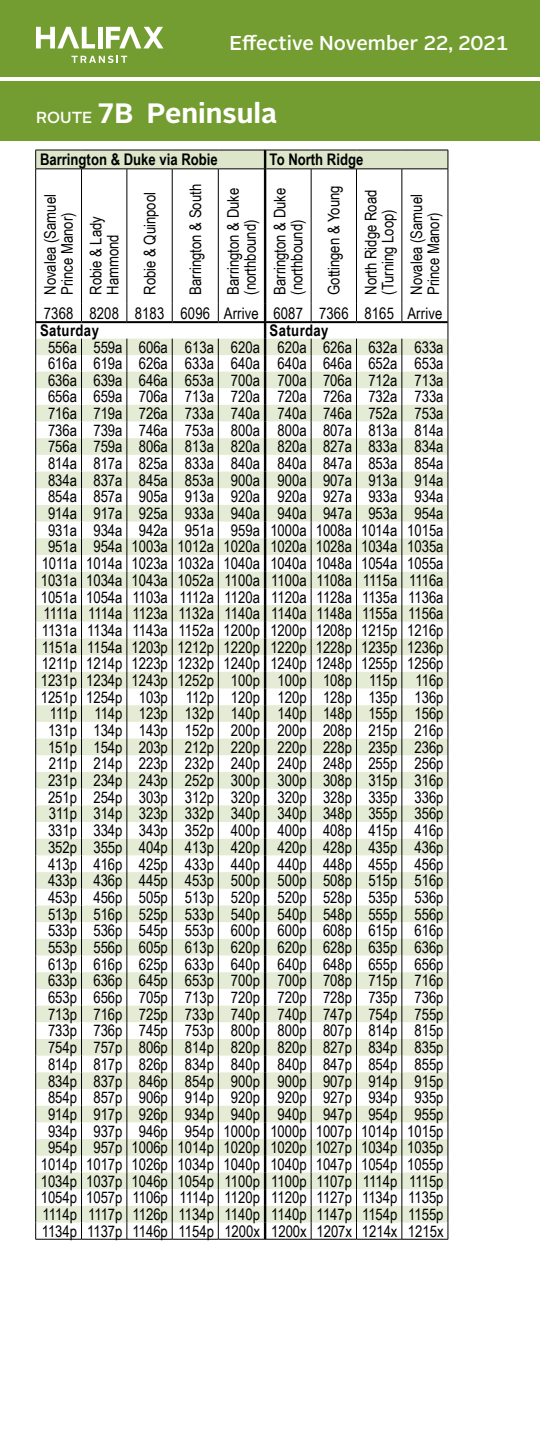
<style>
.page{position:relative;width:540px;height:1440px;background:#fff}
.page>*{position:absolute;margin:0;border:0;box-sizing:border-box;transform-origin:0 0}
.t1{font:700 28px "Alright Sans";color:#fff}
.t2{font:500 20px "Alright Sans";letter-spacing:.005em;color:#fff}
.t3{font:16px/16.6px "Arial Narrow";color:#000}
.t4{font:700 16px "Arial Narrow";color:#000}
.t5{font:700 16px "Arial Narrow";letter-spacing:.025em;color:#000}
.s1{font-weight:500;font-size:16px}
</style>
<div class="page">
<div style="left:0;top:0;width:540px;height:140px;background:#739d30"></div>
<div style="left:36px;top:150px;width:228px;height:19px;background:#dde6cb"></div>
<svg style="left:36px;top:339px;width:228px;height:884px;fill:#e5ecd6"></svg>
<hr style="left:35px;top:150px;width:47px;height:1px;background:#000">
<svg style="left:35px;top:150px;width:1px;height:19px"></svg>
<hr style="left:82px;top:150px;width:45px;height:1px;background:#000">
<hr style="left:127px;top:150px;width:45px;height:1px;background:#000">
<hr style="left:172px;top:150px;width:46px;height:1px;background:#000">
<hr style="left:218px;top:150px;width:47px;height:1px;background:#000">
<hr style="left:35px;top:169px;width:47px;height:1px;background:#000">
<hr style="left:35px;top:169px;width:1px;height:135px;background:#000">
<hr style="left:82px;top:169px;width:45px;height:1px;background:#000">
<hr style="left:81px;top:169px;width:1px;height:135px;background:#000">
<hr style="left:127px;top:169px;width:45px;height:1px;background:#000">
<hr style="left:127px;top:169px;width:1px;height:135px;background:#000">
<hr style="left:172px;top:169px;width:46px;height:1px;background:#000">
<hr style="left:172px;top:169px;width:1px;height:135px;background:#000">
<hr style="left:218px;top:169px;width:47px;height:1px;background:#000">
<hr style="left:218px;top:169px;width:1px;height:135px;background:#000">
<svg style="left:81px;top:304px;width:1px;height:17px"></svg>
<svg style="left:127px;top:304px;width:1px;height:17px"></svg>
<svg style="left:172px;top:304px;width:1px;height:17px"></svg>
<svg style="left:218px;top:304px;width:1px;height:17px"></svg>
<hr style="left:35px;top:1239px;width:47px;height:1px;background:#000">
<hr style="left:82px;top:1239px;width:45px;height:1px;background:#000">
<hr style="left:127px;top:1239px;width:45px;height:1px;background:#000">
<hr style="left:172px;top:1239px;width:46px;height:1px;background:#000">
<hr style="left:218px;top:1239px;width:47px;height:1px;background:#000">
<svg style="left:81px;top:339px;width:1px;height:900px"></svg>
<svg style="left:127px;top:339px;width:1px;height:900px"></svg>
<svg style="left:218px;top:339px;width:1px;height:900px"></svg>
<svg style="left:172px;top:339px;width:1px;height:900px"></svg>
<svg style="left:35px;top:304px;width:1px;height:935px"></svg>
<hr style="left:36px;top:321px;width:46px;height:2px;background:#000">
<hr style="left:82px;top:321px;width:45px;height:2px;background:#000">
<hr style="left:127px;top:321px;width:45px;height:2px;background:#000">
<hr style="left:172px;top:321px;width:46px;height:2px;background:#000">
<hr style="left:218px;top:321px;width:46px;height:2px;background:#000">
<div style="left:265px;top:150px;width:183px;height:19px;background:#dde6cb"></div>
<svg style="left:266px;top:339px;width:182px;height:884px;fill:#e8eeda"></svg>
<hr style="left:264px;top:150px;width:47px;height:1px;background:#000">
<hr style="left:311px;top:150px;width:46px;height:1px;background:#000">
<hr style="left:357px;top:150px;width:45px;height:1px;background:#000">
<hr style="left:402px;top:150px;width:46px;height:1px;background:#000">
<svg style="left:448px;top:150px;width:1px;height:19px"></svg>
<hr style="left:266px;top:169px;width:45px;height:1px;background:#000">
<hr style="left:311px;top:169px;width:46px;height:1px;background:#000">
<hr style="left:311px;top:169px;width:1px;height:135px;background:#000">
<hr style="left:357px;top:169px;width:45px;height:1px;background:#000">
<hr style="left:356px;top:169px;width:1px;height:135px;background:#000">
<hr style="left:402px;top:169px;width:46px;height:1px;background:#000">
<hr style="left:402px;top:169px;width:1px;height:135px;background:#000">
<hr style="left:448px;top:169px;width:1px;height:135px;background:#000">
<svg style="left:311px;top:304px;width:1px;height:17px"></svg>
<svg style="left:356px;top:304px;width:1px;height:17px"></svg>
<svg style="left:402px;top:304px;width:1px;height:17px"></svg>
<hr style="left:264px;top:1239px;width:47px;height:1px;background:#000">
<hr style="left:311px;top:1239px;width:46px;height:1px;background:#000">
<hr style="left:357px;top:1239px;width:45px;height:1px;background:#000">
<hr style="left:402px;top:1239px;width:46px;height:1px;background:#000">
<svg style="left:264px;top:150px;width:2px;height:19px"></svg>
<hr style="left:264px;top:169px;width:2px;height:135px;background:#000">
<hr style="left:264px;top:304px;width:2px;height:935px;background:#070707">
<svg style="left:311px;top:339px;width:1px;height:900px"></svg>
<svg style="left:356px;top:339px;width:1px;height:900px"></svg>
<svg style="left:448px;top:304px;width:1px;height:935px"></svg>
<svg style="left:402px;top:339px;width:1px;height:900px"></svg>
<hr style="left:264px;top:321px;width:47px;height:2px;background:#000">
<hr style="left:311px;top:321px;width:46px;height:2px;background:#000">
<hr style="left:357px;top:321px;width:45px;height:2px;background:#000">
<hr style="left:402px;top:321px;width:46px;height:2px;background:#000">
<div style="left:98px;top:27px;width:5px;height:21px;background:#fff"></div>
<svg style="left:106px;top:27px;width:57px;height:21px"></svg>
<svg style="left:36px;top:27px;width:59px;height:21px"></svg>
<svg style="left:71px;top:56px;width:56px;height:7px"></svg>
<hr style="left:0;top:78px;width:540px;height:3px;background:#fff">
<p class="t2" style="left:230px;top:29px;width:280px">Effective November 22, 2021</p>
<h1 class="t1" style="left:36px;top:94px;width:242px"><span class="s1">ROUTE</span> 7B Peninsula</h1>
<p class="t4" style="left:40px;top:148px;width:179px">Barrington &amp; Duke via Robie</p>
<p class="t3" style="left:41px;top:295px;width:102px;rotate:-90deg">Novalea (Samuel<br>Prince Manor)</p>
<p class="t4" style="left:270px;top:148px;width:95px">To North Ridge</p>
<p class="t3" style="left:271px;top:295px;width:109px;rotate:-90deg">Barrington &amp; Duke (northbound)</p>
<p class="t3" style="left:325px;top:295px;width:111px;rotate:-90deg">Gottingen &amp; Young</p>
<p class="t3" style="left:362px;top:295px;width:107px;rotate:-90deg">North Ridge Road (Turning Loop)</p>
<p class="t3" style="left:407px;top:295px;width:102px;rotate:-90deg">Novalea (Samuel<br>Prince Manor)</p>
<p class="t3" style="left:273px;top:304px;width:171px">6087 7366 8165 Arrive</p>
<p class="t5" style="left:270px;top:318px;width:60px">Saturday</p>
<p class="t3" style="left:270px;top:338px;width:175px;text-align:center">620a 626a 632a 633a<br>640a 646a 652a 653a<br>700a 706a 712a 713a<br>720a 726a 732a 733a<br>740a 746a 752a 753a<br>800a 807a 813a 814a<br>820a 827a 833a 834a<br>840a 847a 853a 854a<br>900a 907a 913a 914a<br>920a 927a 933a 934a<br>940a 947a 953a 954a<br>1000a 1008a 1014a 1015a<br>1020a 1028a 1034a 1035a<br>1040a 1048a 1054a 1055a<br>1100a 1108a 1115a 1116a<br>1120a 1128a 1135a 1136a<br>1140a 1148a 1155a 1156a<br>1200p 1208p 1215p 1216p<br>1220p 1228p 1235p 1236p<br>1240p 1248p 1255p 1256p<br>100p 108p 115p 116p<br>120p 128p 135p 136p<br>140p 148p 155p 156p<br>200p 208p 215p 216p<br>220p 228p 235p 236p<br>240p 248p 255p 256p<br>300p 308p 315p 316p<br>320p 328p 335p 336p<br>340p 348p 355p 356p<br>400p 408p 415p 416p<br>420p 428p 435p 436p<br>440p 448p 455p 456p<br>500p 508p 515p 516p<br>520p 528p 535p 536p<br>540p 548p 555p 556p<br>600p 608p 615p 616p<br>620p 628p 635p 636p<br>640p 648p 655p 656p<br>700p 708p 715p 716p<br>720p 728p 735p 736p<br>740p 747p 754p 755p<br>800p 807p 814p 815p<br>820p 827p 834p 835p<br>840p 847p 854p 855p<br>900p 907p 914p 915p<br>920p 927p 934p 935p<br>940p 947p 954p 955p<br>1000p 1007p 1014p 1015p<br>1020p 1027p 1034p 1035p<br>1040p 1047p 1054p 1055p<br>1100p 1107p 1114p 1115p<br>1120p 1127p 1134p 1135p<br>1140p 1147p 1154p 1155p<br>1200x 1207x 1214x 1215x</p>
<p class="t3" style="left:141px;top:295px;width:104px;rotate:-90deg">Robie &amp; Quinpool</p>
<p class="t3" style="left:187px;top:295px;width:112px;rotate:-90deg">Barrington &amp; South</p>
<p class="t3" style="left:224px;top:295px;width:109px;rotate:-90deg">Barrington &amp; Duke (northbound)</p>
<p class="t3" style="left:44px;top:304px;width:217px">7368 8208 8183 6096 Arrive</p>
<p class="t5" style="left:40px;top:318px;width:60px">Saturday</p>
<p class="t3" style="left:41px;top:338px;width:221px;text-align:center">556a 559a 606a 613a 620a<br>616a 619a 626a 633a 640a<br>636a 639a 646a 653a 700a<br>656a 659a 706a 713a 720a<br>716a 719a 726a 733a 740a<br>736a 739a 746a 753a 800a<br>756a 759a 806a 813a 820a<br>814a 817a 825a 833a 840a<br>834a 837a 845a 853a 900a<br>854a 857a 905a 913a 920a<br>914a 917a 925a 933a 940a<br>931a 934a 942a 951a 959a<br>951a 954a 1003a 1012a 1020a<br>1011a 1014a 1023a 1032a 1040a<br>1031a 1034a 1043a 1052a 1100a<br>1051a 1054a 1103a 1112a 1120a<br>1111a 1114a 1123a 1132a 1140a<br>1131a 1134a 1143a 1152a 1200p<br>1151a 1154a 1203p 1212p 1220p<br>1211p 1214p 1223p 1232p 1240p<br>1231p 1234p 1243p 1252p 100p<br>1251p 1254p 103p 112p 120p<br>111p 114p 123p 132p 140p<br>131p 134p 143p 152p 200p<br>151p 154p 203p 212p 220p<br>211p 214p 223p 232p 240p<br>231p 234p 243p 252p 300p<br>251p 254p 303p 312p 320p<br>311p 314p 323p 332p 340p<br>331p 334p 343p 352p 400p<br>352p 355p 404p 413p 420p<br>413p 416p 425p 433p 440p<br>433p 436p 445p 453p 500p<br>453p 456p 505p 513p 520p<br>513p 516p 525p 533p 540p<br>533p 536p 545p 553p 600p<br>553p 556p 605p 613p 620p<br>613p 616p 625p 633p 640p<br>633p 636p 645p 653p 700p<br>653p 656p 705p 713p 720p<br>713p 716p 725p 733p 740p<br>733p 736p 745p 753p 800p<br>754p 757p 806p 814p 820p<br>814p 817p 826p 834p 840p<br>834p 837p 846p 854p 900p<br>854p 857p 906p 914p 920p<br>914p 917p 926p 934p 940p<br>934p 937p 946p 954p 1000p<br>954p 957p 1006p 1014p 1020p<br>1014p 1017p 1026p 1034p 1040p<br>1034p 1037p 1046p 1054p 1100p<br>1054p 1057p 1106p 1114p 1120p<br>1114p 1117p 1126p 1134p 1140p<br>1134p 1137p 1146p 1154p 1200x</p>
<p class="t3" style="left:87px;top:295px;width:80px;rotate:-90deg">Robie &amp; Lady<br>Hammond</p>
</div>
